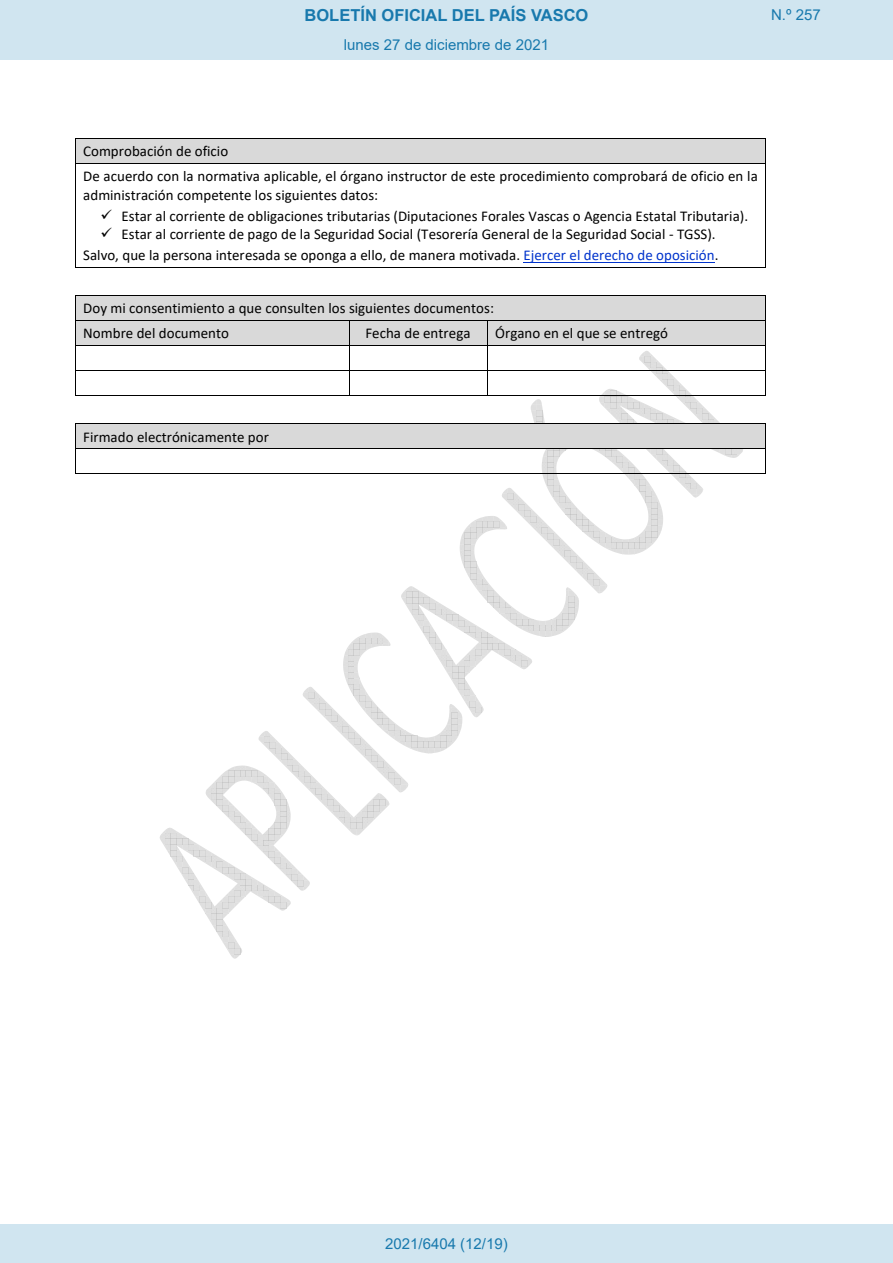
<style>
.page{position:relative;width:893px;height:1263px;background:#fff}
.page>*{position:absolute;margin:0;border:0;box-sizing:border-box;transform-origin:0 0}
.t1{font:700 16.5px "Arial";color:#1879ad}
.t2{font:15px/25px "Calibri";letter-spacing:.005em;color:#000}
.Paginacion_Centro{font:15px "Arial";color:#1879ad}
.s1{color:#03c}
</style>
<div class="page">
<div style="left:76px;top:139px;width:690px;height:24px;background:#d9d9d9"></div>
<hr style="left:76px;top:138px;width:690px;height:1px;background:#000">
<hr style="left:523px;top:262px;width:192px;height:1px;background:#03c">
<svg style="left:75px;top:138px;width:1px;height:26px"></svg>
<hr style="left:76px;top:163px;width:690px;height:1px;background:#000">
<hr style="left:75px;top:164px;width:1px;height:104px;background:#000">
<hr style="left:76px;top:268px;width:690px;height:1px;background:#000">
<hr style="left:766px;top:164px;width:1px;height:104px;background:#000">
<div style="left:76px;top:296px;width:690px;height:24px;background:#d9d9d9"></div>
<hr style="left:76px;top:295px;width:690px;height:1px;background:#000">
<div style="left:76px;top:321px;width:273px;height:24px;background:#d9d9d9"></div>
<div style="left:487px;top:321px;width:279px;height:24px;background:#d9d9d9"></div>
<hr style="left:76px;top:320px;width:273px;height:1px;background:#000">
<hr style="left:488px;top:320px;width:278px;height:1px;background:#000">
<hr style="left:76px;top:345px;width:273px;height:1px;background:#000">
<hr style="left:488px;top:345px;width:278px;height:1px;background:#000">
<hr style="left:76px;top:371px;width:273px;height:1px;background:#000">
<hr style="left:488px;top:371px;width:278px;height:1px;background:#000">
<svg style="left:75px;top:295px;width:1px;height:101px"></svg>
<hr style="left:76px;top:396px;width:273px;height:1px;background:#000">
<svg style="left:160px;top:320px;width:584px;height:639px"></svg>
<hr style="left:488px;top:396px;width:278px;height:1px;background:#000">
<div style="left:76px;top:424px;width:690px;height:24px;background:#d9d9d9"></div>
<hr style="left:76px;top:423px;width:690px;height:1px;background:#000">
<hr style="left:76px;top:448px;width:690px;height:1px;background:#000">
<svg style="left:75px;top:423px;width:1px;height:51px"></svg>
<hr style="left:76px;top:473px;width:690px;height:1px;background:#000">
<div style="left:0;top:0;width:893px;height:60px;background:#d0e5f0"></div>
<div style="left:0;top:1225px;width:893px;height:38px;background:#d0e5f0"></div>
<p class="t1" style="left:305px;top:3px;width:285px">BOLETÍN OFICIAL DEL PAÍS VASCO</p>
<p class="Paginacion_Centro" style="left:771px;top:5px;width:51px">N.º 257</p>
<p class="Paginacion_Centro" style="left:344px;top:35px;width:207px">lunes 27 de diciembre de 2021</p>
<p class="t2" style="left:83px;top:138px;width:676px">Comprobación de oficio<br>De acuerdo con la normativa aplicable, el órgano instructor de este procedimiento comprobará de oficio en la</p>
<p class="t2" style="left:83px;top:182px;width:297px">administración competente los siguientes datos:</p>
<p class="t2" style="left:100px;top:203px;width:649px">✓ Estar al corriente de obligaciones tributarias (Diputaciones Forales Vascas o Agencia Estatal Tributaria).</p>
<p class="t2" style="left:83px;top:223px;width:637px;line-height:21.3px;text-align:right">✓ Estar al corriente de pago de la Seguridad Social (Tesorería General de la Seguridad Social - TGSS).<br>Salvo, que la persona interesada se oponga a ello, de manera motivada. <span class="s1">Ejercer el derecho de oposición</span>.</p>
<p class="t2" style="left:83px;top:295px;width:412px">Doy mi consentimiento a que consulten los siguientes documentos:<br>Nombre del documento</p>
<p class="t2" style="left:365px;top:320px;width:107px">Fecha de entrega</p>
<p class="t2" style="left:495px;top:320px;width:174px">Órgano en el que se entregó</p>
<p class="t2" style="left:83px;top:424px;width:187px">Firmado electrónicamente por</p>
<p class="Paginacion_Centro" style="left:385px;top:1234px;width:124px">2021/6404 (12/19)</p>
</div>
